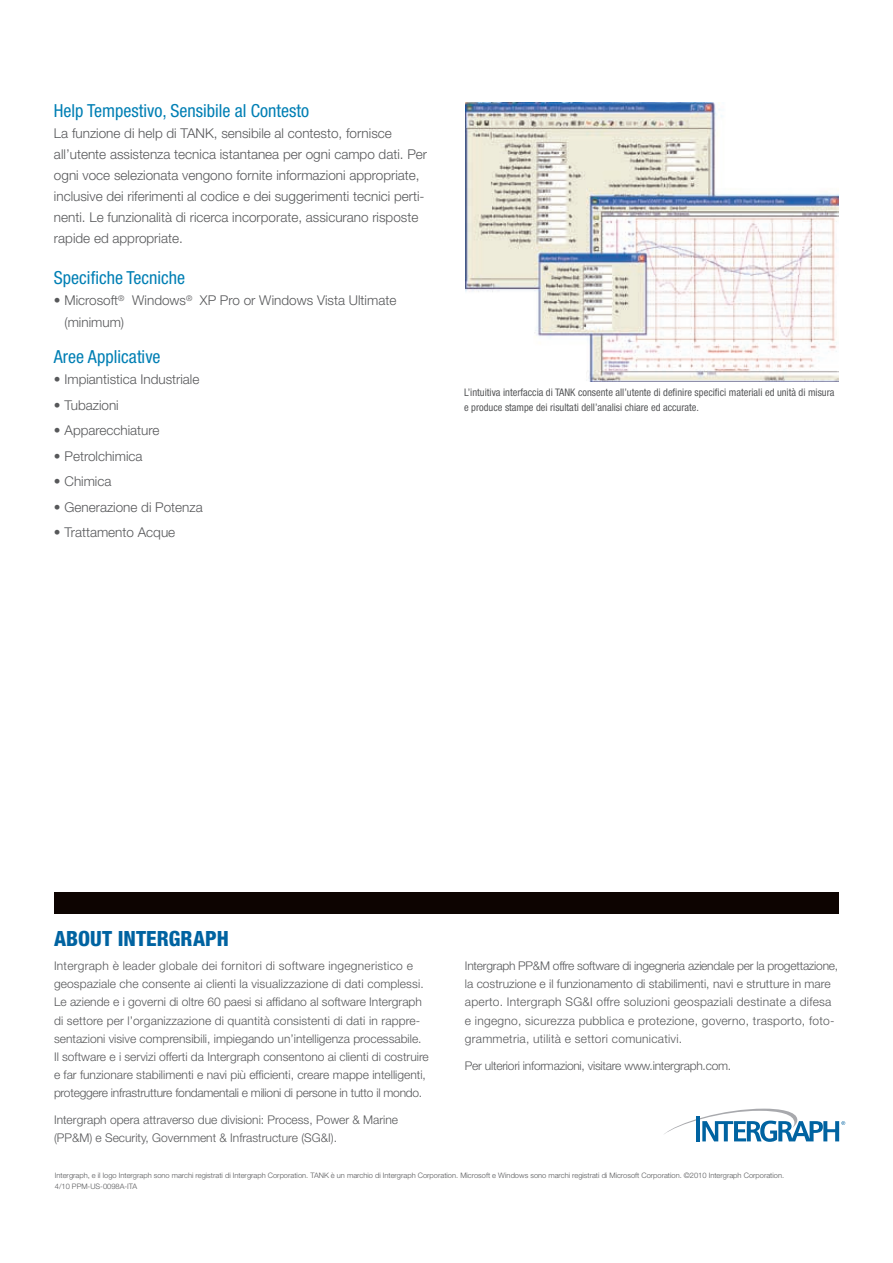
<style>
.page{position:relative;width:893px;height:1263px;background:#fff}
.page>*{position:absolute;margin:0;border:0;box-sizing:border-box;transform-origin:0 0}
.t1{font:800 condensed 21px "Helvetica Neue LT Std";letter-spacing:.005em;color:#0063a1}
.t2{font:condensed 18px "Helvetica Neue LT Std";color:#007fb4}
.t3{font:300 13.5px/21.1px "Helvetica Neue LT Std";color:#57585a}
.t4{font:300 12px/18px "Helvetica Neue LT Std";color:#57585a}
.t5{font:300 12px/18px "Helvetica Neue LT Std";letter-spacing:.02em;color:#57585a}
.t6{font:300 12px "Helvetica Neue LT Std";letter-spacing:-.02em;color:#57585a}
.t7{font:condensed 10.5px/14.4px "Helvetica Neue LT Std";color:#57585a}
.t8{font:300 7.5px/10.5px "Helvetica Neue LT Std";color:#57585a}
</style>
<div class="page">
<div style="left:54px;top:892px;width:785px;height:21px;background:#0d0401"></div>
<svg style="left:664px;top:1109px;width:181px;height:33px"></svg>
<img style="left:465px;top:102px;width:373px;height:280px">
<h2 class="t2" style="left:54px;top:100px;width:257px">Help Tempestivo, Sensibile al Contesto</h2>
<p class="t3" style="left:54px;top:122px;width:375px">La funzione di help di TANK, sensibile al contesto, fornisce all’utente assistenza tecnica istantanea per ogni campo dati. Per ogni voce selezionata vengono fornite informazioni appropriate, inclusive dei riferimenti al codice e dei suggerimenti tecnici perti&shy;nenti. Le funzionalità di ricerca incorporate, assicurano risposte rapide ed appropriate.</p>
<h2 class="t2" style="left:54px;top:267px;width:133px">Specifiche Tecniche</h2>
<p class="t3" style="left:64px;top:289px;width:333px;line-height:21.6px;text-indent:-10px">• Microsoft<sup>®</sup> Windows<sup>®</sup> XP Pro or Windows Vista Ultimate (minimum)</p>
<h2 class="t2" style="left:54px;top:346px;width:108px">Aree Applicative</h2>
<p class="t3" style="left:54px;top:368px;width:147px">• Impiantistica Industriale</p>
<p class="t3" style="left:54px;top:394px;width:66px">• Tubazioni</p>
<p class="t3" style="left:54px;top:419px;width:107px">• Apparecchiature</p>
<p class="t3" style="left:54px;top:445px;width:90px">• Petrolchimica</p>
<p class="t3" style="left:54px;top:470px;width:59px">• Chimica</p>
<p class="t3" style="left:54px;top:496px;width:150px">• Generazione di Potenza</p>
<p class="t3" style="left:54px;top:521px;width:123px">• Trattamento Acque</p>
<p class="t7" style="left:464px;top:385px;width:372px">L’intuitiva interfaccia di TANK consente all’utente di definire specifici materiali ed unità di misura e produce stampe dei risultati dell’analisi chiare ed accurate.</p>
<h1 class="t1" style="left:54px;top:926px;width:37px">ABOUT</h1>
<h1 class="t1" style="left:118px;top:926px;width:100px">INTERGRAPH</h1>
<p class="t4" style="left:54px;top:957px;width:376px">Intergraph è leader globale dei fornitori di software ingegneristico e geospaziale che consente ai clienti la visualizzazione di dati complessi.<br>Le aziende e i governi di oltre 60 paesi si affidano al software Intergraph di settore per l’organizzazione di quantità consistenti di dati in rappre&shy;sentazioni visive comprensibili, impiegando un’intelligenza processabile.<br>Il software e i servizi offerti da Intergraph consentono ai clienti di costruire e far funzionare stabilimenti e navi più efficienti, creare mappe intelligenti, proteggere infrastrutture fondamentali e milioni di persone in tutto il mondo.</p>
<p class="t4" style="left:54px;top:1110px;width:346px">Intergraph opera attraverso due divisioni: Process, Power &amp; Marine (PP&amp;M) e Security, Government &amp; Infrastructure (SG&amp;I).</p>
<p class="t5" style="left:465px;top:957px;width:375px">Intergraph PP&amp;M offre software di ingegneria aziendale per la progettazione, la costruzione e il funzionamento di stabilimenti, navi e strutture in mare aperto. Intergraph SG&amp;I offre soluzioni geospaziali destinate a difesa e ingegno, sicurezza pubblica e protezione, governo, trasporto, foto&shy;grammetria, utilità e settori comunicativi.</p>
<p class="t6" style="left:465px;top:1058px;width:268px">Per ulteriori informazioni, visitare www.intergraph.com.</p>
<p class="t8" style="left:55px;top:1170px;width:731px">Intergraph, e il logo Intergraph sono marchi registrati di Intergraph Corporation. TANK è un marchio di Intergraph Corporation. Microsoft e Windows sono marchi registrati di Microsoft Corporation. ©2010 Intergraph Corporation.<br>4/10 PPM-US-0098A-ITA</p>
</div>
